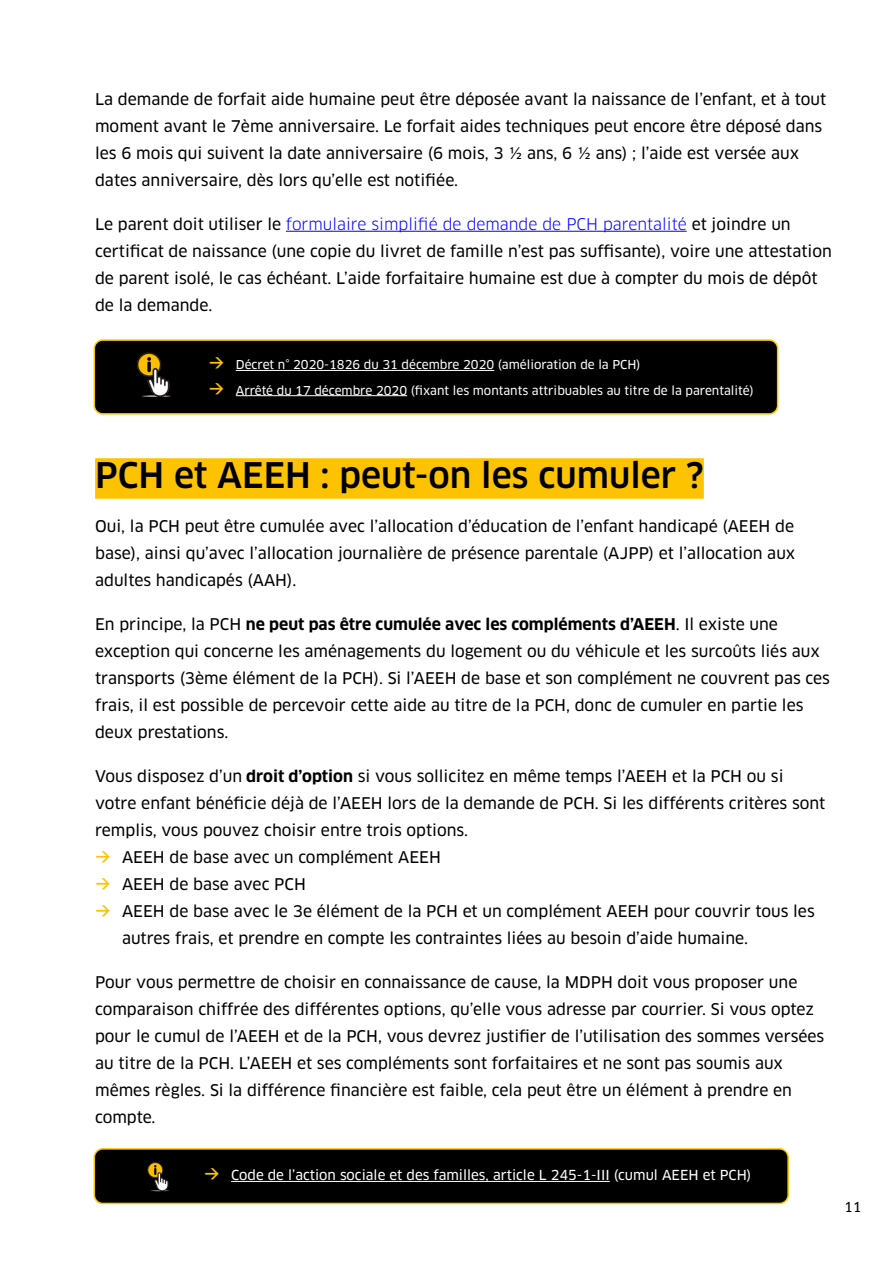
<style>
.page{position:relative;width:893px;height:1263px;background:#fff}
.page>*{position:absolute;margin:0;border:0;box-sizing:border-box;transform-origin:0 0}
.t1{font:500 34.5px "Clan OT";color:#000}
.t2{font:15.75px/27px "Clan OT News";color:#000}
.t3{font:15.75px "Clan OT";color:#00f}
.t4{font:700 15.75px "Clan OT";color:#000}
.t5{font:13.5px "Clan OT News";color:#fff}
.t6{font:13.5px "Clan OT News";color:#000}
.t7{font:12px/25.2px "Clan OT News";color:#fff}
.s1{font-family:"Clan OT News";color:#000}
.s2{font-family:"Clan OT News";font-weight:400}
.s3{font-family:"Clan OT";font-weight:700}
.s4{font-family:"DIN Pro";font-weight:500;font-stretch:condensed;font-size:22.5px;color:#fdc300}
</style>
<div class="page">
<hr style="left:286px;top:231px;width:401px;height:1px;background:#00f">
<div style="left:95px;top:458px;width:609px;height:41px;background:#fdc300"></div>
<div style="left:94px;top:340px;width:684px;height:74px;background:#000;border-radius:9px"></div>
<div style="left:94px;top:339px;width:684px;height:76px;border:2px solid #fdc300;border-radius:9px"></div>
<hr style="left:236px;top:370px;width:258px;height:1px;background:#fff">
<hr style="left:236px;top:395px;width:171px;height:1px;background:#fff">
<img style="left:137px;top:352px;width:34px;height:45px">
<div style="left:94px;top:1149px;width:694px;height:54px;background:#000;border-radius:9px"></div>
<div style="left:94px;top:1148px;width:695px;height:56px;border:2px solid #fdc300;border-radius:9px"></div>
<hr style="left:231px;top:1181px;width:379px;height:1px;background:#fff">
<img style="left:147px;top:1162px;width:22px;height:29px">
<p class="t2" style="left:95px;top:86px;width:733px">La demande de forfait aide humaine peut être déposée avant la naissance de l’enfant, et à tout moment avant le 7ème anniversaire. Le forfait aides techniques peut encore être déposé dans les 6 mois qui suivent la date anniversaire (6 mois, 3 ½ ans, 6 ½ ans) ; l’aide est versée aux dates anniversaire, dès lors qu’elle est notifiée.</p>
<p class="t3" style="left:95px;top:215px;width:697px"><span class="s1">Le parent doit utiliser le</span> formulaire simplifié de demande de PCH parentalité <span class="s1">et joindre un</span></p>
<p class="t2" style="left:95px;top:238px;width:738px">certificat de naissance (une copie du livret de famille n’est pas suffisante), voire une attestation de parent isolé, le cas échéant. L’aide forfaitaire humaine est due à compter du mois de dépôt de la demande.</p>
<p class="t7" style="left:236px;top:352px;width:519px">Décret n° 2020-1826 du 31 décembre 2020 (amélioration de la PCH)<br>Arrêté du 17 décembre 2020 (fixant les montants attribuables au titre de la parentalité)</p>
<h1 class="t1" style="left:95px;top:455px;width:610px">PCH et AEEH : peut-on les cumuler ?</h1>
<p class="t2" style="left:95px;top:512px;width:702px;text-align:justify">Oui, la PCH peut être cumulée avec l’allocation d’éducation de l’enfant handicapé (AEEH de base), ainsi qu’avec l’allocation journalière de présence parentale (AJPP) et l’allocation aux adultes handicapés (AAH).</p>
<p class="t4" style="left:95px;top:615px;width:684px"><span class="s2">En principe, la PCH</span> ne peut pas être cumulée avec les compléments d’AEEH<span class="s2">. Il existe une</span></p>
<p class="t2" style="left:95px;top:637px;width:736px">exception qui concerne les aménagements du logement ou du véhicule et les surcoûts liés aux transports (3ème élément de la PCH). Si l’AEEH de base et son complément ne couvrent pas ces frais, il est possible de percevoir cette aide au titre de la PCH, donc de cumuler en partie les deux prestations.</p>
<p class="t2" style="left:95px;top:762px;width:732px">Vous disposez d’un <span class="s3">droit d’option</span> si vous sollicitez en même temps l’AEEH et la PCH ou si votre enfant bénéficie déjà de l’AEEH lors de la demande de PCH. Si les différents critères sont remplis, vous pouvez choisir entre trois options.</p>
<p class="t2" style="left:95px;top:843px;width:347px"><span class="s4">→</span> AEEH de base avec un complément AEEH</p>
<p class="t2" style="left:95px;top:870px;width:212px"><span class="s4">→</span> AEEH de base avec PCH</p>
<p class="t2" style="left:122px;top:897px;width:694px;text-indent:-27px"><span class="s4">→</span> AEEH de base avec le 3e élément de la PCH et un complément AEEH pour couvrir tous les autres frais, et prendre en compte les contraintes liées au besoin d’aide humaine.</p>
<p class="t2" style="left:95px;top:968px;width:731px">Pour vous permettre de choisir en connaissance de cause, la MDPH doit vous proposer une comparaison chiffrée des différentes options, qu’elle vous adresse par courrier. Si vous optez pour le cumul de l’AEEH et de la PCH, vous devrez justifier de l’utilisation des sommes versées au titre de la PCH. L’AEEH et ses compléments sont forfaitaires et ne sont pas soumis aux mêmes règles. Si la différence financière est faible, cela peut être un élément à prendre en compte.</p>
<p class="t5" style="left:231px;top:1167px;width:522px">Code de l’action sociale et des familles, article L 245-1-III (cumul AEEH et PCH)</p>
<p class="t6" style="left:844px;top:1199px;width:19px">11</p>
</div>
